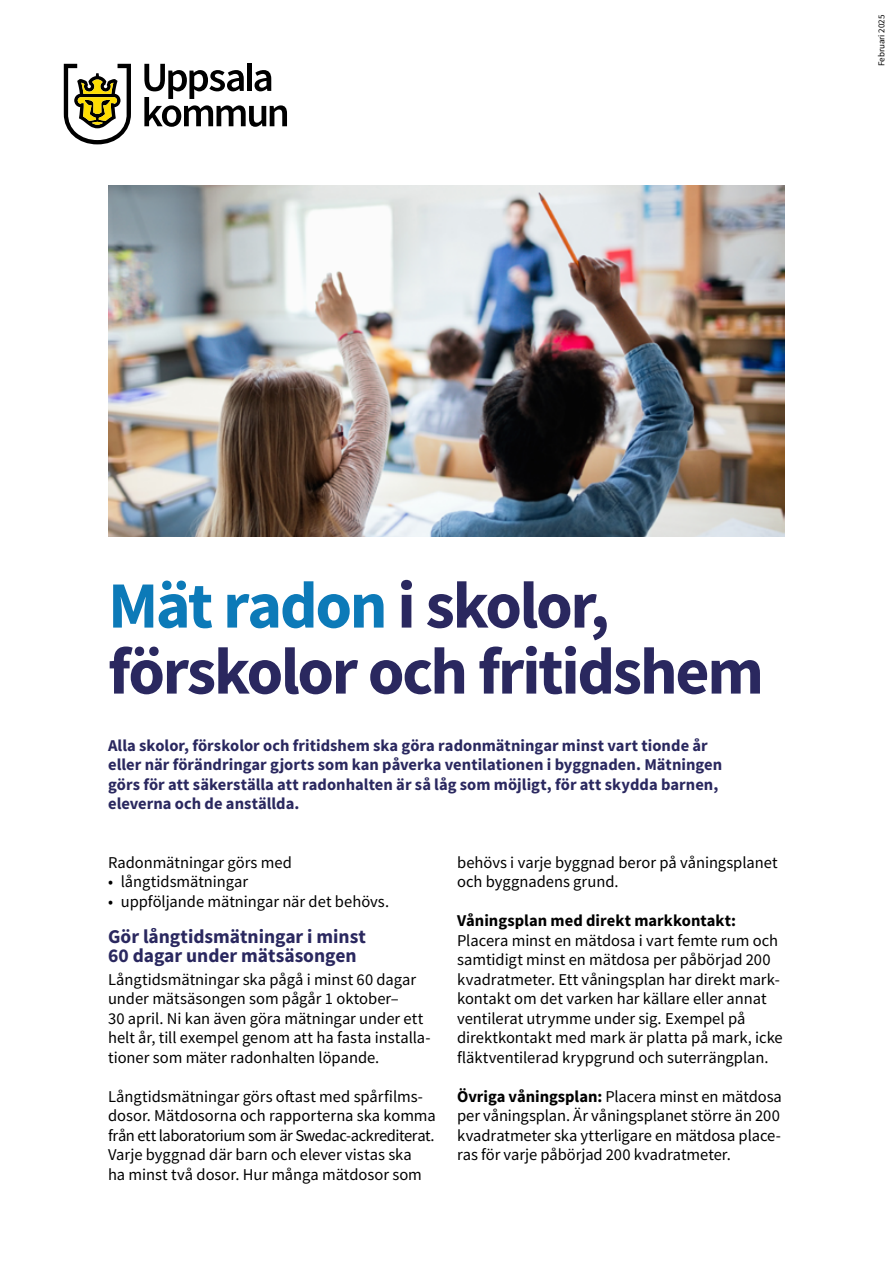
<style>
.page{position:relative;width:893px;height:1263px;background:#fff}
.page>*{position:absolute;margin:0;border:0;box-sizing:border-box;transform-origin:0 0}
.Huvudrubrik_H1{font:700 66px/66px "Source Sans Pro";letter-spacing:-.035em;color:#2a285f}
.Mellanrubrik_H2{font:700 19.5px/19.5px "Source Sans Pro";color:#2a285f}
.Brödtext_P{font:16.5px/19.5px "Source Sans Pro";letter-spacing:-.005em;color:#000}
.Ingress{font:700 16.5px/19.5px "Source Sans Pro";letter-spacing:.005em;color:#2a285f}
.Bröd_punktlista{font:16.5px "Source Sans Pro";letter-spacing:-.005em;color:#000}
.t1{font:9px "Source Sans Pro";color:#000}
.s1{color:#0c7ab8}
.s2{font-weight:700}
</style>
<div class="page">
<svg style="left:144px;top:64px;width:143px;height:63px"></svg>
<div style="left:247px;top:64px;width:5px;height:27px;background:#000"></div>
<svg style="left:64px;top:64px;width:67px;height:80px"></svg>
<img style="left:108px;top:185px;width:677px;height:351px">
<p class="t1" style="left:876px;top:66px;width:53px;rotate:-90deg">Februari 2025</p>
<h1 class="Huvudrubrik_H1" style="left:108px;top:572px;width:657px"><span class="s1">Mät radon</span> i skolor, förskolor och fritidshem</h1>
<p class="Ingress" style="left:108px;top:735px;width:616px">Alla skolor, förskolor och fritidshem ska göra radonmätningar minst vart tionde år eller när förändringar gjorts som kan påverka ventilationen i byggnaden. Mätningen görs för att säkerställa att radonhalten är så låg som möjligt, för att skydda barnen, eleverna och de anställda.</p>
<p class="Brödtext_P" style="left:108px;top:852px;width:185px">Radonmätningar görs med</p>
<p class="Bröd_punktlista" style="left:108px;top:871px;width:142px">• långtidsmätningar</p>
<p class="Bröd_punktlista" style="left:108px;top:891px;width:283px">• uppföljande mätningar när det behövs.</p>
<h2 class="Mellanrubrik_H2" style="left:108px;top:926px;width:259px">Gör långtidsmätningar i minst<br>60 dagar under mätsäsongen</h2>
<p class="Brödtext_P" style="left:108px;top:969px;width:324px">Långtidsmätningar ska pågå i minst 60 dagar under mätsäsongen som pågår 1 oktober–<br>30 april. Ni kan även göra mätningar under ett helt år, till exempel genom att ha fasta installa&shy;tioner som mäter radonhalten löpande.</p>
<p class="Brödtext_P" style="left:108px;top:1086px;width:329px">Långtidsmätningar görs oftast med spårfilms&shy;dosor. Mätdosorna och rapporterna ska komma från ett laboratorium som är Swedac-ackrediterat.</p>
<p class="Brödtext_P" style="left:108px;top:1145px;width:315px">Varje byggnad där barn och elever vistas ska ha minst två dosor. Hur många mätdosor som</p>
<p class="Brödtext_P" style="left:457px;top:852px;width:322px">behövs i varje byggnad beror på våningsplanet och byggnadens grund.</p>
<p class="Brödtext_P" style="left:457px;top:911px;width:327px"><span class="s2">Våningsplan med direkt markkontakt:<br></span>Placera minst en mätdosa i vart femte rum och samtidigt minst en mätdosa per påbörjad 200 kvadratmeter. Ett våningsplan har direkt mark&shy;kontakt om det varken har källare eller annat ventilerat utrymme under sig. Exempel på direktkontakt med mark är platta på mark, icke fläktventilerad krypgrund och suterrängplan.</p>
<p class="Brödtext_P" style="left:457px;top:1086px;width:326px"><span class="s2">Övriga våningsplan:</span> Placera minst en mätdosa per våningsplan. Är våningsplanet större än 200 kvadratmeter ska ytterligare en mätdosa place&shy;ras för varje påbörjad 200 kvadratmeter.</p>
</div>
